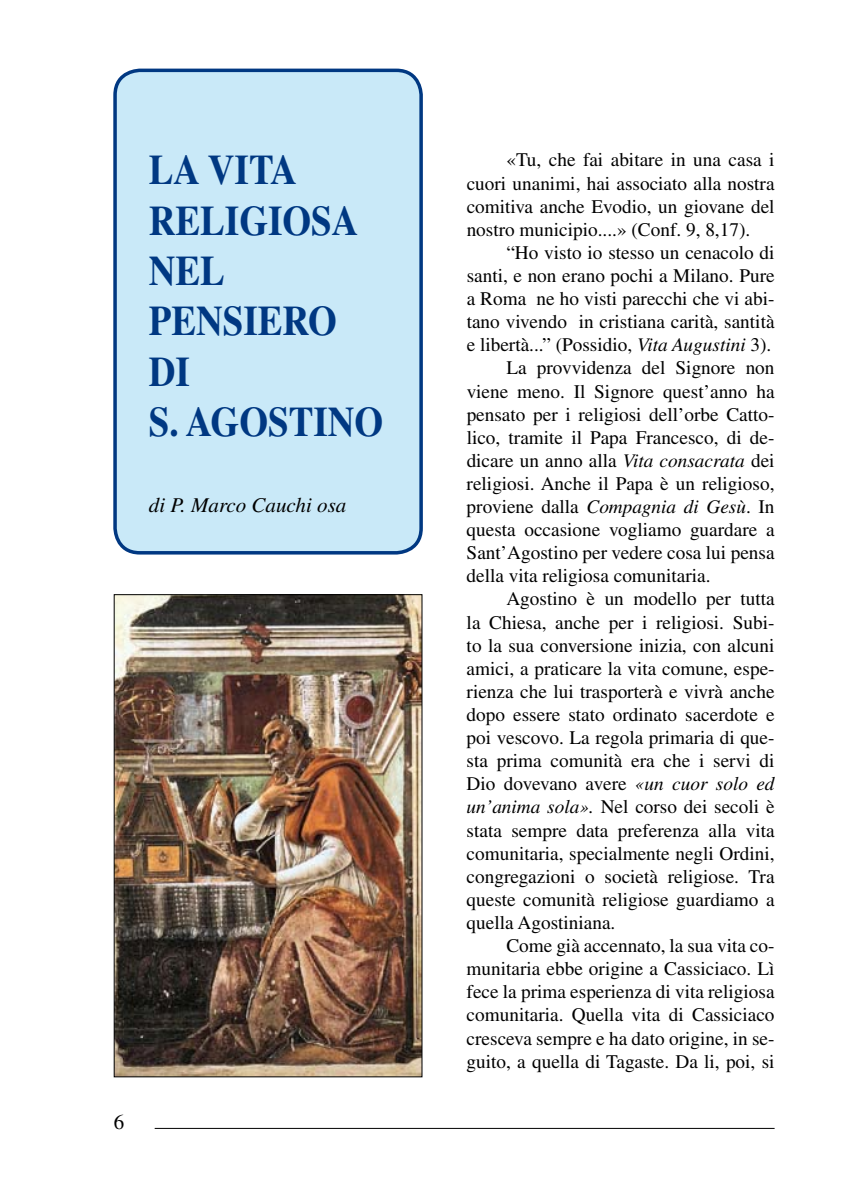
<style>
.page{position:relative;width:844px;height:1191px;background:#fff}
.page>*{position:absolute;margin:0;border:0;box-sizing:border-box;transform-origin:0 0}
.t1{font:700 42px/50.4px "Times";color:#003882;scale:.88 1}
.t2{font:italic 21px "Times";color:#000}
.t3{font:21px "Times";color:#000}
.t4{font:19.25px/23.1px "Times";color:#000;text-align:justify}
.s1{font-style:italic}
</style>
<div class="page">
<hr style="left:155px;top:1128px;width:619px;height:1px;background:#000">
<div style="left:115px;top:70px;width:306px;height:483px;background:#c9e9f8;border-radius:25px"></div>
<div style="left:113px;top:69px;width:310px;height:485px;border:4px solid #003882;border-radius:25px"></div>
<img style="left:116px;top:596px;width:304px;height:479px">
<div style="left:114px;top:594px;width:308px;height:483px;border:1px solid #000"></div>
<h1 class="t1" style="left:149px;top:144px;width:268px">LA VITA<br>RELIGIOSA<br>NEL<br>PENSIERO<br>DI<br>S. AGOSTINO</h1>
<p class="t2" style="left:149px;top:493px;width:199px">di P. Marco Cauchi osa</p>
<p class="t3" style="left:114px;top:1109px;width:12px">6</p>
<p class="t4" style="left:466px;top:148px;width:309px;text-indent:40px">«Tu, che fai abitare in una casa i cuori unanimi, hai associato alla nostra comitiva anche Evodio, un giovane del nostro municipio....» (Conf. 9, 8,17).</p>
<p class="t4" style="left:506px;top:241px;width:269px">“Ho visto io stesso un cenacolo di</p>
<p class="t4" style="left:466px;top:264px;width:309px">santi, e non erano pochi a Milano. Pure</p>
<p class="t4" style="left:466px;top:287px;width:309px">a Roma ne ho visti parecchi che vi abi-</p>
<p class="t4" style="left:466px;top:310px;width:309px">tano vivendo in cristiana carità, santità</p>
<p class="t4" style="left:466px;top:333px;width:306px">e libertà...” (Possidio, <span class="s1">Vita Augustini</span> 3).</p>
<p class="t4" style="left:506px;top:356px;width:269px">La provvidenza del Signore non</p>
<p class="t4" style="left:466px;top:379px;width:309px">viene meno. Il Signore quest’anno ha</p>
<p class="t4" style="left:466px;top:402px;width:309px">pensato per i religiosi dell’orbe Catto-</p>
<p class="t4" style="left:466px;top:425px;width:309px">lico, tramite il Papa Francesco, di de-</p>
<p class="t4" style="left:466px;top:449px;width:309px">dicare un anno alla <span class="s1">Vita consacrata</span> dei</p>
<p class="t4" style="left:466px;top:472px;width:309px">religiosi. Anche il Papa è un religioso,</p>
<p class="t4" style="left:466px;top:495px;width:309px">proviene dalla <span class="s1">Compagnia di Gesù</span>. In</p>
<p class="t4" style="left:466px;top:518px;width:309px">questa occasione vogliamo guardare a</p>
<p class="t4" style="left:466px;top:541px;width:309px">Sant’Agostino per vedere cosa lui pensa</p>
<p class="t4" style="left:466px;top:564px;width:245px">della vita religiosa comunitaria.</p>
<p class="t4" style="left:506px;top:587px;width:270px">Agostino è un modello per tutta</p>
<p class="t4" style="left:466px;top:610px;width:309px">la Chiesa, anche per i religiosi. Subi-</p>
<p class="t4" style="left:466px;top:633px;width:309px">to la sua conversione inizia, con alcuni</p>
<p class="t4" style="left:466px;top:656px;width:309px">amici, a praticare la vita comune, espe-</p>
<p class="t4" style="left:466px;top:680px;width:309px">rienza che lui trasporterà e vivrà anche</p>
<p class="t4" style="left:466px;top:703px;width:309px">dopo essere stato ordinato sacerdote e</p>
<p class="t4" style="left:466px;top:726px;width:309px">poi vescovo. La regola primaria di que-</p>
<p class="t4" style="left:466px;top:749px;width:309px">sta prima comunità era che i servi di</p>
<p class="t4" style="left:466px;top:772px;width:309px">Dio dovevano avere <span class="s1">«un cuor solo ed</span></p>
<p class="t4" style="left:466px;top:795px;width:309px"><span class="s1">un’anima sola».</span> Nel corso dei secoli è</p>
<p class="t4" style="left:466px;top:818px;width:309px">stata sempre data preferenza alla vita</p>
<p class="t4" style="left:466px;top:841px;width:309px">comunitaria, specialmente negli Ordini,</p>
<p class="t4" style="left:466px;top:864px;width:309px">congregazioni o società religiose. Tra</p>
<p class="t4" style="left:466px;top:887px;width:309px">queste comunità religiose guardiamo a</p>
<p class="t4" style="left:466px;top:911px;width:150px">quella Agostiniana.</p>
<p class="t4" style="left:506px;top:934px;width:269px">Come già accennato, la sua vita co-</p>
<p class="t4" style="left:466px;top:957px;width:309px">munitaria ebbe origine a Cassiciaco. Lì</p>
<p class="t4" style="left:466px;top:980px;width:309px">fece la prima esperienza di vita religiosa</p>
<p class="t4" style="left:466px;top:1003px;width:309px">comunitaria. Quella vita di Cassiciaco</p>
<p class="t4" style="left:466px;top:1026px;width:309px">cresceva sempre e ha dato origine, in se-</p>
<p class="t4" style="left:466px;top:1049px;width:309px">guito, a quella di Tagaste. Da li, poi, si</p>
</div>
